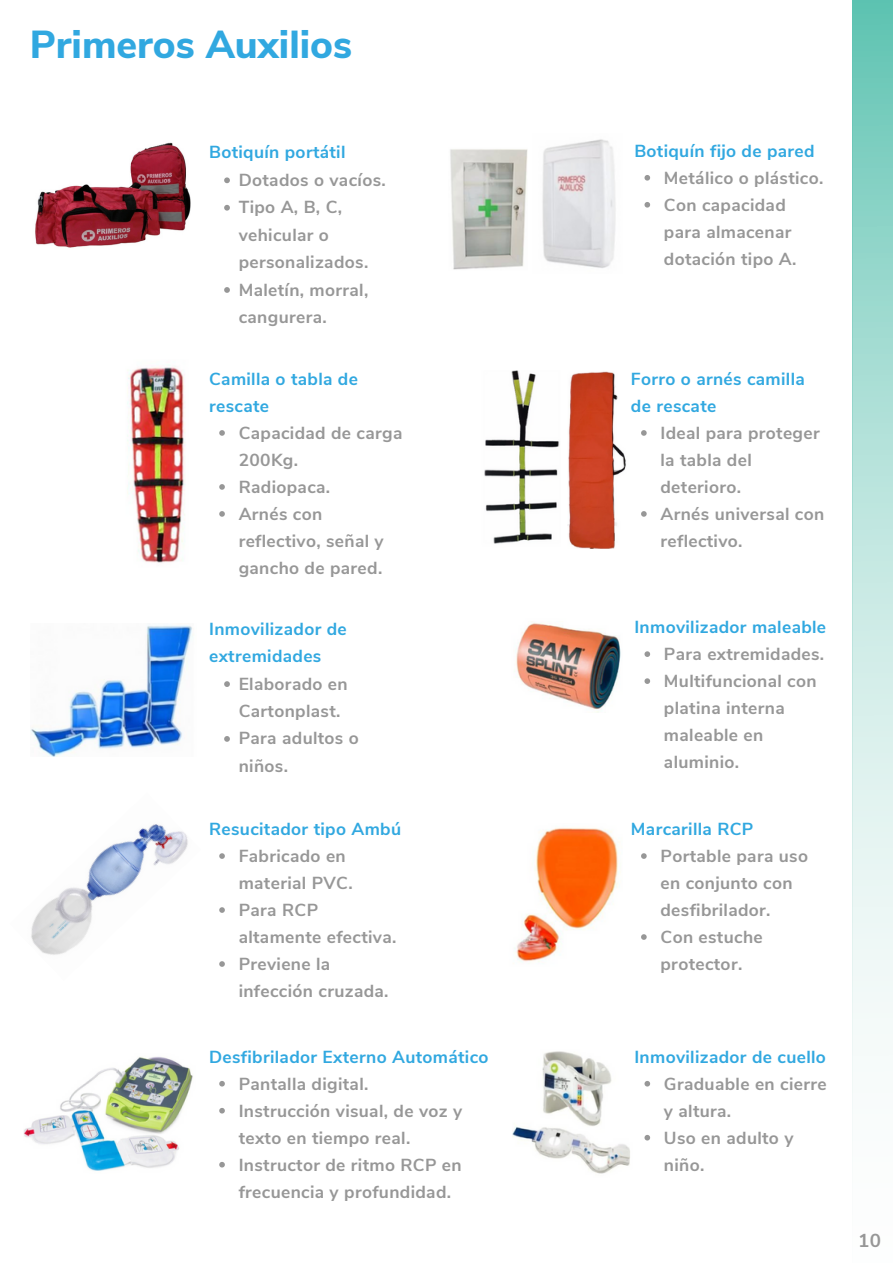
<style>
.page{position:relative;width:893px;height:1264px;background:#fff}
.page>*{position:absolute;margin:0;border:0;box-sizing:border-box;transform-origin:0 0}
.t1{font:800 39px "Nunito Sans";color:#31a8e0}
.t2{font:700 18.75px "Nunito Sans";color:#979797}
.t3{font:700 17.4px/27px "Nunito Sans";letter-spacing:.02em;color:#979797}
.t4{font:700 17.4px/27px "Nunito Sans";letter-spacing:.02em;color:#31a8e0}
</style>
<div class="page">
<svg style="left:852px;top:0;width:40px;height:1141px"></svg>
<img style="left:35px;top:142px;width:156px;height:106px">
<img style="left:542px;top:139px;width:74px;height:129px">
<img style="left:450px;top:149px;width:77px;height:121px">
<img style="left:127px;top:364px;width:58px;height:199px">
<img style="left:568px;top:371px;width:58px;height:177px">
<img style="left:484px;top:370px;width:76px;height:174px">
<img style="left:30px;top:625px;width:163px;height:131px">
<img style="left:516px;top:621px;width:105px;height:91px">
<img style="left:31px;top:824px;width:157px;height:131px">
<img style="left:514px;top:827px;width:105px;height:135px">
<img style="left:23px;top:1057px;width:170px;height:114px">
<img style="left:512px;top:1051px;width:118px;height:123px">
<svg style="left:224px;top:177px;width:6px;height:6px"></svg>
<svg style="left:224px;top:205px;width:6px;height:6px"></svg>
<svg style="left:224px;top:287px;width:6px;height:6px"></svg>
<svg style="left:644px;top:175px;width:6px;height:6px"></svg>
<svg style="left:644px;top:202px;width:6px;height:5px"></svg>
<svg style="left:219px;top:430px;width:6px;height:6px"></svg>
<svg style="left:219px;top:484px;width:6px;height:6px"></svg>
<svg style="left:219px;top:511px;width:6px;height:5px"></svg>
<svg style="left:641px;top:430px;width:5px;height:6px"></svg>
<svg style="left:641px;top:511px;width:5px;height:5px"></svg>
<svg style="left:224px;top:681px;width:6px;height:6px"></svg>
<svg style="left:224px;top:736px;width:6px;height:5px"></svg>
<svg style="left:644px;top:651px;width:6px;height:6px"></svg>
<svg style="left:644px;top:678px;width:6px;height:6px"></svg>
<svg style="left:219px;top:853px;width:6px;height:5px"></svg>
<svg style="left:219px;top:907px;width:6px;height:5px"></svg>
<svg style="left:219px;top:961px;width:6px;height:5px"></svg>
<svg style="left:641px;top:853px;width:5px;height:5px"></svg>
<svg style="left:641px;top:934px;width:5px;height:5px"></svg>
<svg style="left:219px;top:1081px;width:6px;height:5px"></svg>
<svg style="left:219px;top:1108px;width:6px;height:5px"></svg>
<svg style="left:219px;top:1162px;width:6px;height:5px"></svg>
<svg style="left:644px;top:1081px;width:6px;height:5px"></svg>
<svg style="left:644px;top:1135px;width:6px;height:5px"></svg>
<h1 class="t1" style="left:30px;top:19px;width:323px">Primeros Auxilios</h1>
<p class="t4" style="left:209px;top:139px;width:138px">Botiquín portátil</p>
<p class="t3" style="left:239px;top:166px;width:149px;line-height:27.5px">Dotados o vacíos.<br>Tipo A, B, C, vehicular o personalizados.<br>Maletín, morral, cangurera.</p>
<p class="t4" style="left:209px;top:366px;width:150px">Camilla o tabla de rescate</p>
<p class="t3" style="left:239px;top:420px;width:165px">Capacidad de carga<br>200Kg.<br>Radiopaca.<br>Arnés con reflectivo, señal y gancho de pared.</p>
<p class="t4" style="left:209px;top:615px;width:139px;line-height:27.5px">Inmovilizador de extremidades</p>
<p class="t3" style="left:239px;top:670px;width:122px;line-height:27.5px">Elaborado en<br>Cartonplast.<br>Para adultos o niños.</p>
<p class="t4" style="left:209px;top:816px;width:193px">Resucitador tipo Ambú</p>
<p class="t3" style="left:239px;top:843px;width:159px">Fabricado en material PVC.<br>Para RCP altamente efectiva.<br>Previene la infección cruzada.</p>
<p class="t4" style="left:209px;top:1043px;width:281px">Desfibrilador Externo Automático</p>
<p class="t3" style="left:239px;top:1070px;width:225px">Pantalla digital.<br>Instrucción visual, de voz y texto en tiempo real.<br>Instructor de ritmo RCP en frecuencia y profundidad.</p>
<p class="t4" style="left:634px;top:138px;width:182px">Botiquín fijo de pared</p>
<p class="t3" style="left:664px;top:165px;width:161px">Metálico o plástico.<br>Con capacidad para almacenar dotación tipo A.</p>
<p class="t4" style="left:631px;top:366px;width:175px">Forro o arnés camilla de rescate</p>
<p class="t3" style="left:660px;top:420px;width:165px">Ideal para proteger la tabla del deterioro.<br>Arnés universal con reflectivo.</p>
<p class="t4" style="left:634px;top:614px;width:193px">Inmovilizador maleable</p>
<p class="t3" style="left:664px;top:641px;width:162px">Para extremidades.<br>Multifuncional con platina interna maleable en aluminio.</p>
<p class="t4" style="left:631px;top:816px;width:124px">Marcarilla RCP</p>
<p class="t3" style="left:660px;top:843px;width:149px">Portable para uso en conjunto con desfibrilador.<br>Con estuche protector.</p>
<p class="t4" style="left:634px;top:1043px;width:193px">Inmovilizador de cuello</p>
<p class="t3" style="left:664px;top:1070px;width:164px">Graduable en cierre y altura.<br>Uso en adulto y niño.</p>
<p class="t2" style="left:858px;top:1228px;width:24px">10</p>
</div>
